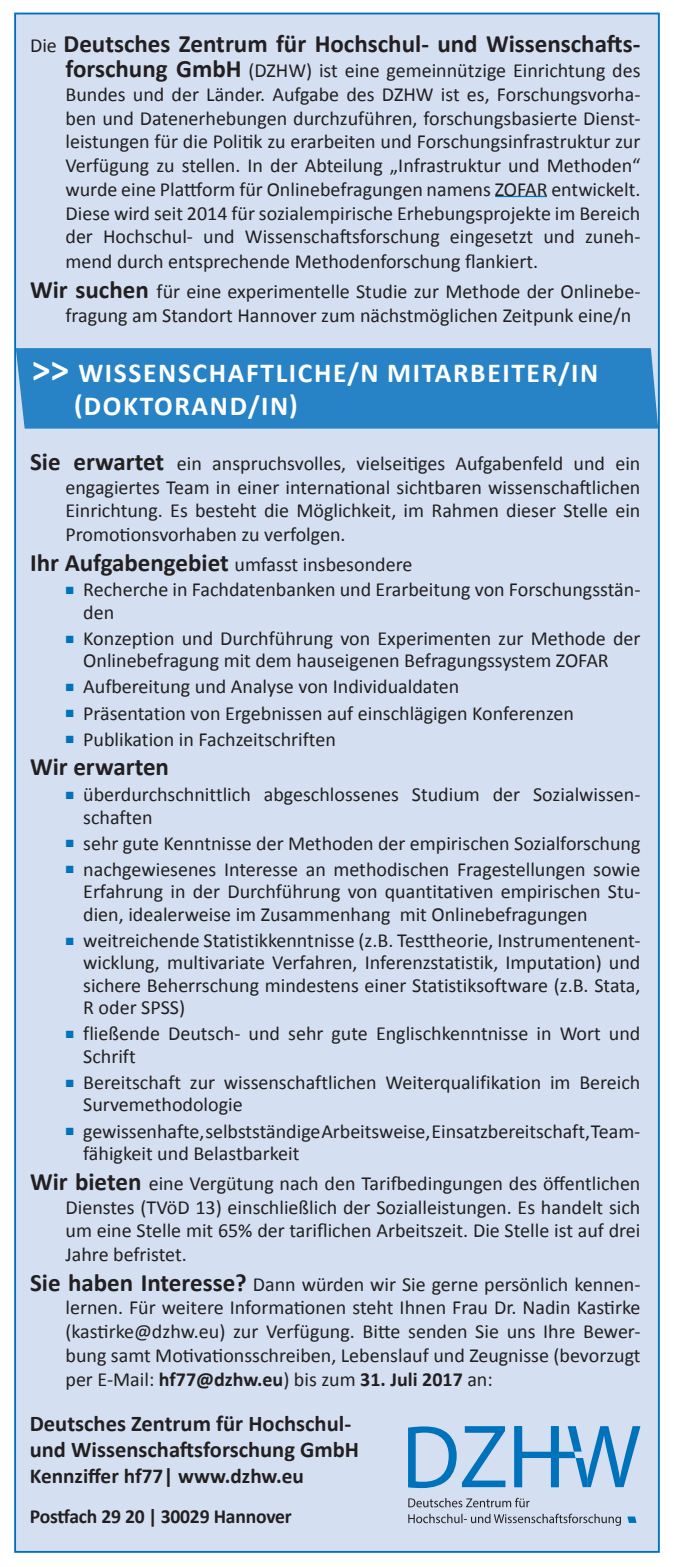
<style>
.page{position:relative;width:674px;height:1567px;background:#fff}
.page>*{position:absolute;margin:0;border:0;box-sizing:border-box;transform-origin:0 0}
.Stellenbezeichnung{font:700 27.5px/33px "Calibri";letter-spacing:.06em;color:#fff}
.Calibri_7_5_EinzugAu{font:700 25px "Calibri";color:#231f20}
.Fließtext_mit_Auszei{font:700 25px "Calibri";color:#231f20}
.calibri_7_5_fett{font:700 22.5px/26.2px "Calibri";color:#231f20}
.calibri_7_5_fett-2{font:700 21.25px "Calibri";color:#231f20}
.Calibri_7_5_EinzugAu-2{font:20px/22.5px "Calibri";color:#231f20}
.Fließtext_mit_Auszei-2{font:20px/23.8px "Calibri";color:#231f20;text-align:justify}
.calibri_7_5_fett-3{font:700 20px "Calibri";letter-spacing:-.01em;color:#231f20}
.s1{font-weight:400;font-size:20px}
.s2{font-weight:700;font-size:25px}
.s3{font-size:37.5px}
.s4{font-weight:700}
</style>
<div class="page">
<div style="left:14px;top:13px;width:645px;height:1539px;background:#d4e0f1;border:2px solid #0072bc"></div>
<svg style="left:408px;top:1513px;width:212px;height:12px"></svg>
<svg style="left:408px;top:1497px;width:121px;height:10px"></svg>
<svg style="left:408px;top:1426px;width:97px;height:61px"></svg>
<svg style="left:627px;top:1516px;width:9px;height:6px"></svg>
<svg style="left:514px;top:1426px;width:126px;height:60px"></svg>
<div style="left:16px;top:348px;width:641px;height:80px;background:#2783c5"></div>
<hr style="left:495px;top:196px;width:51px;height:1px;background:#0077bf">
<p class="Calibri_7_5_EinzugAu" style="left:30px;top:26px;width:611px"><span class="s1">Die</span> Deutsches Zentrum für Hochschul- und Wissenschafts-</p>
<p class="Calibri_7_5_EinzugAu-2" style="left:65px;top:58px;width:576px;line-height:24px;text-align:justify"><span class="s2">forschung GmbH</span> (DZHW) ist eine gemeinnützige Einrichtung des Bundes und der Länder. Aufgabe des DZHW ist es, Forschungsvorha&shy;ben und Datenerhebungen durchzuführen, forschungsbasierte Dienst&shy;leistungen für die Politik zu erarbeiten und Forschungsinfrastruktur zur Verfügung zu stellen. In der Abteilung „Infrastruktur und Methoden“ wurde eine Plattform für Onlinebefragungen namens ZOFAR entwickelt.<br>Diese wird seit 2014 für sozialempirische Erhebungsprojekte im Bereich der Hochschul- und Wissenschaftsforschung eingesetzt und zuneh&shy;mend durch entsprechende Methodenforschung flankiert.</p>
<p class="Fließtext_mit_Auszei-2" style="left:65px;top:279px;width:576px;text-indent:-35px"><span class="s2">Wir suchen</span> für eine experimentelle Studie zur Methode der Onlinebe&shy;fragung am Standort Hannover zum nächstmöglichen Zeitpunk eine/n</p>
<p class="Stellenbezeichnung" style="left:74px;top:355px;width:525px;text-indent:-42px"><span class="s3">&gt;&gt;</span> WISSENSCHAFTLICHE/N MITARBEITER/IN (DOKTORAND/IN)</p>
<p class="Fließtext_mit_Auszei-2" style="left:65px;top:451px;width:576px;text-indent:-35px"><span class="s2">Sie erwartet</span> ein anspruchsvolles, vielseitiges Aufgabenfeld und ein engagiertes Team in einer international sichtbaren wissenschaftlichen Einrichtung. Es besteht die Möglichkeit, im Rahmen dieser Stelle ein Promotionsvorhaben zu verfolgen.</p>
<p class="Fließtext_mit_Auszei-2" style="left:30px;top:551px;width:383px"><span class="s2">Ihr Aufgabengebiet</span> umfasst insbesondere</p>
<p class="Calibri_7_5_EinzugAu-2" style="left:83px;top:578px;width:558px">Recherche in Fachdatenbanken und Erarbeitung von Forschungsstän&shy;den</p>
<p class="Calibri_7_5_EinzugAu-2" style="left:83px;top:626px;width:558px">Konzeption und Durchführung von Experimenten zur Methode der<br>Onlinebefragung mit dem hauseigenen Befragungssystem ZOFAR</p>
<p class="Calibri_7_5_EinzugAu-2" style="left:83px;top:675px;width:377px">Aufbereitung und Analyse von Individualdaten</p>
<p class="Calibri_7_5_EinzugAu-2" style="left:83px;top:701px;width:492px">Präsentation von Ergebnissen auf einschlägigen Konferenzen</p>
<p class="Calibri_7_5_EinzugAu-2" style="left:83px;top:727px;width:254px">Publikation in Fachzeitschriften</p>
<p class="Fließtext_mit_Auszei" style="left:30px;top:749px;width:140px">Wir erwarten</p>
<p class="Calibri_7_5_EinzugAu-2" style="left:83px;top:782px;width:558px">überdurchschnittlich abgeschlossenes Studium der Sozialwissen&shy;schaften</p>
<p class="Calibri_7_5_EinzugAu-2" style="left:83px;top:831px;width:558px">sehr gute Kenntnisse der Methoden der empirischen Sozialforschung</p>
<p class="Calibri_7_5_EinzugAu-2" style="left:83px;top:857px;width:558px;text-align:justify">nachgewiesenes Interesse an methodischen Fragestellungen sowie Erfahrung in der Durchführung von quantitativen empirischen Stu&shy;dien, idealerweise im Zusammenhang mit Onlinebefragungen</p>
<p class="Calibri_7_5_EinzugAu-2" style="left:83px;top:928px;width:558px;text-align:justify">weitreichende Statistikkenntnisse (z.B. Testtheorie, Instrumentenent&shy;wicklung, multivariate Verfahren, Inferenzstatistik, Imputation) und sichere Beherrschung mindestens einer Statistiksoftware (z.B. Stata, R oder SPSS)</p>
<p class="Calibri_7_5_EinzugAu-2" style="left:83px;top:1021px;width:558px">fließende Deutsch- und sehr gute Englischkenntnisse in Wort und<br>Schrift</p>
<p class="Calibri_7_5_EinzugAu-2" style="left:83px;top:1070px;width:558px">Bereitschaft zur wissenschaftlichen Weiterqualifikation im Bereich<br>Survemethodologie</p>
<p class="Calibri_7_5_EinzugAu-2" style="left:83px;top:1118px;width:558px">gewissenhafte, selbstständige Arbeitsweise, Einsatzbereitschaft, Team&shy;fähigkeit und Belastbarkeit</p>
<p class="Fließtext_mit_Auszei-2" style="left:65px;top:1170px;width:576px;text-indent:-35px"><span class="s2">Wir bieten</span> eine Vergütung nach den Tarifbedingungen des öffentlichen Dienstes (TVöD 13) einschließlich der Sozialleistungen. Es handelt sich um eine Stelle mit 65% der tariflichen Arbeitszeit. Die Stelle ist auf drei Jahre befristet.</p>
<p class="Fließtext_mit_Auszei-2" style="left:65px;top:1271px;width:576px;text-indent:-35px"><span class="s2">Sie haben Interesse?</span> Dann würden wir Sie gerne persönlich kennen&shy;lernen. Für weitere Informationen steht Ihnen Frau Dr. Nadin Kastirke (kastirke@dzhw.eu) zur Verfügung. Bitte senden Sie uns Ihre Bewer&shy;bung samt Motivationsschreiben, Lebenslauf und Zeugnisse (bevorzugt per E-Mail: <span class="s4">hf77@dzhw.eu</span>) bis zum <span class="s4">31. Juli 2017</span> an:</p>
<p class="calibri_7_5_fett" style="left:30px;top:1409px;width:331px">Deutsches Zentrum für Hochschul&shy;und Wissenschaftsforschung GmbH</p>
<p class="calibri_7_5_fett-2" style="left:30px;top:1460px;width:275px">Kennziffer hf77| www.dzhw.eu</p>
<p class="calibri_7_5_fett-3" style="left:30px;top:1502px;width:263px">Postfach 29 20 | 30029 Hannover</p>
</div>
